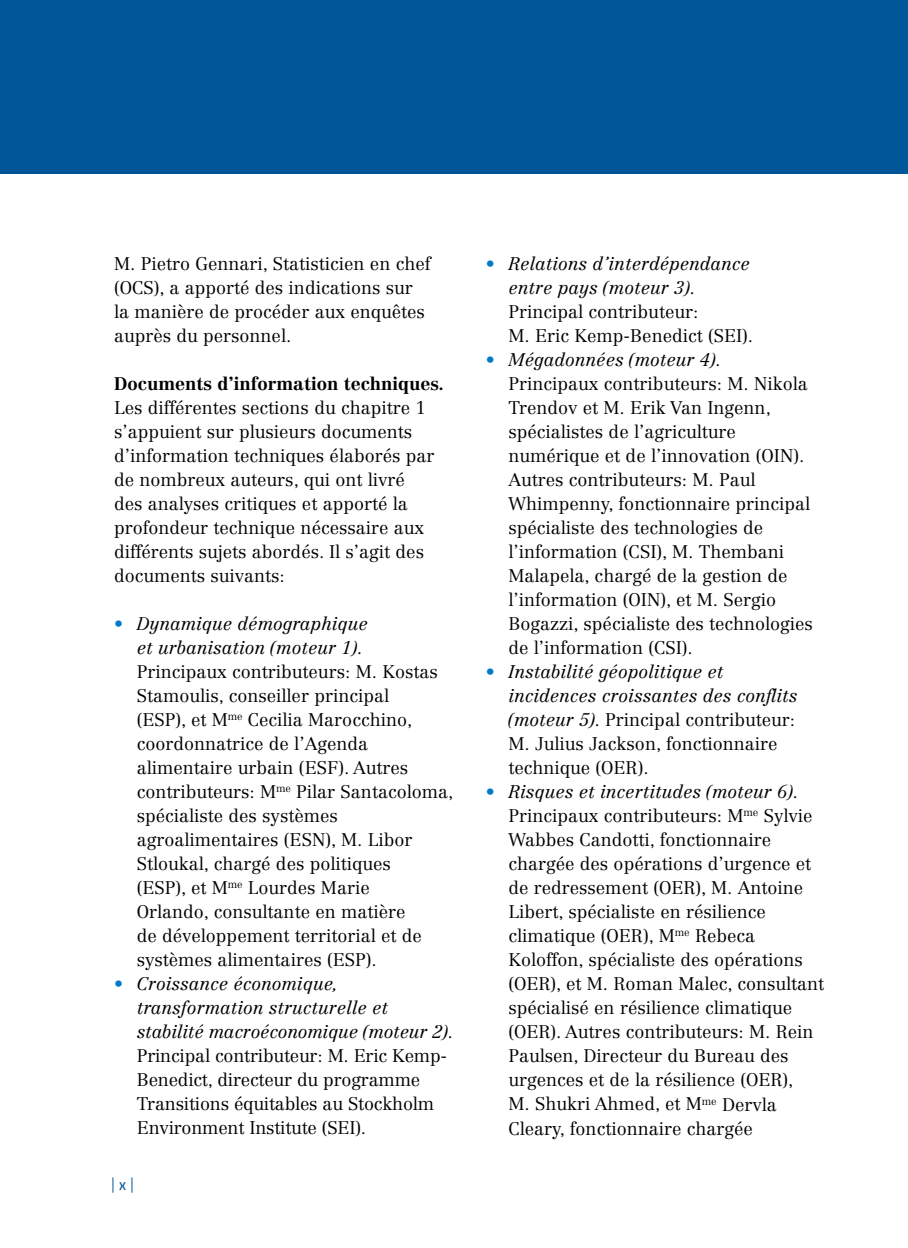
<style>
.page{position:relative;width:908px;height:1248px;background:#fff}
.page>*{position:absolute;margin:0;border:0;box-sizing:border-box;transform-origin:0 0}
.t1{font:300 18px/24px "Centennial LT Std";color:#000}
.t2{font:italic 300 18px/24px "Centennial LT Std";color:#000}
.t3{font:700 18px "Centennial LT Std";color:#000}
.t4{font:condensed 16px "Exo 2";color:#005698}
.s1{font-style:normal;color:#007bc4}
.s2{color:#007bc4}
.s3{font-style:italic}
.s4{font-style:normal}
</style>
<div class="page">
<div style="left:0;top:0;width:907px;height:174px;background:#005698"></div>
<p class="t1" style="left:114px;top:252px;width:317px">M. Pietro Gennari, Statisticien en chef (OCS), a apporté des indications sur la manière de procéder aux enquêtes auprès du personnel.</p>
<p class="t3" style="left:114px;top:373px;width:331px">Documents d’information techniques.</p>
<p class="t1" style="left:114px;top:396px;width:322px">Les différentes sections du chapitre 1 s’appuient sur plusieurs documents d’information techniques élaborés par de nombreux auteurs, qui ont livré des analyses critiques et apporté la profondeur technique nécessaire aux différents sujets abordés. Il s’agit des documents suivants:</p>
<p class="t2" style="left:114px;top:611px;width:255px;text-align:right"><span class="s1">•</span> Dynamique démographique et urbanisation (moteur 1).</p>
<p class="t1" style="left:137px;top:660px;width:318px">Principaux contributeurs: M. Kostas<br>Stamoulis, conseiller principal<br>(ESP), et M<sup>me</sup> Cecilia Marocchino, coordonnatrice de l’Agenda alimentaire urbain (ESF). Autres contributeurs: M<sup>me</sup> Pilar Santacoloma, spécialiste des systèmes agroalimentaires (ESN), M. Libor<br>Stloukal, chargé des politiques<br>(ESP), et M<sup>me</sup> Lourdes Marie<br>Orlando, consultante en matière<br>de développement territorial et de systèmes alimentaires (ESP).</p>
<p class="t2" style="left:137px;top:971px;width:318px;text-indent:-23px"><span class="s1">•</span> Croissance économique, transformation structurelle et stabilité macroéconomique (moteur 2).</p>
<p class="t1" style="left:137px;top:1044px;width:312px">Principal contributeur: M. Eric Kemp-Benedict, directeur du programme Transitions équitables au Stockholm Environment Institute (SEI).</p>
<p class="t4" style="left:111px;top:1174px;width:24px">|x|</p>
<p class="t2" style="left:508px;top:251px;width:243px;text-indent:-23px"><span class="s1">•</span> Relations d’interdépendance entre pays (moteur 3).</p>
<p class="t1" style="left:508px;top:300px;width:246px">Principal contributeur:<br>M. Eric Kemp-Benedict (SEI).</p>
<p class="t1" style="left:508px;top:348px;width:306px;text-indent:-23px"><span class="s2">•</span> <span class="s3">Mégadonnées (moteur 4).<br></span>Principaux contributeurs: M. Nikola Trendov et M. Erik Van Ingenn, spécialistes de l’agriculture numérique et de l’innovation (OIN).<br>Autres contributeurs: M. Paul Whimpenny, fonctionnaire principal spécialiste des technologies de l’information (CSI), M. Thembani Malapela, chargé de la gestion de l’information (OIN), et M. Sergio Bogazzi, spécialiste des technologies de l’information (CSI).</p>
<p class="t2" style="left:508px;top:659px;width:290px;text-indent:-23px"><span class="s1">•</span> Instabilité géopolitique et incidences croissantes des conflits (moteur 5). <span class="s4">Principal contributeur:<br>M. Julius Jackson, fonctionnaire technique (OER).</span></p>
<p class="t1" style="left:508px;top:779px;width:317px;text-indent:-23px"><span class="s2">•</span> <span class="s3">Risques et incertitudes (moteur 6).<br></span>Principaux contributeurs: M<sup>me</sup> Sylvie Wabbes Candotti, fonctionnaire chargée des opérations d’urgence et de redressement (OER), M. Antoine Libert, spécialiste en résilience climatique (OER), M<sup>me</sup> Rebeca Koloffon, spécialiste des opérations (OER), et M. Roman Malec, consultant spécialisé en résilience climatique (OER). Autres contributeurs: M. Rein Paulsen, Directeur du Bureau des urgences et de la résilience (OER),<br>M. Shukri Ahmed, et M<sup>me</sup> Dervla Cleary, fonctionnaire chargée</p>
</div>
